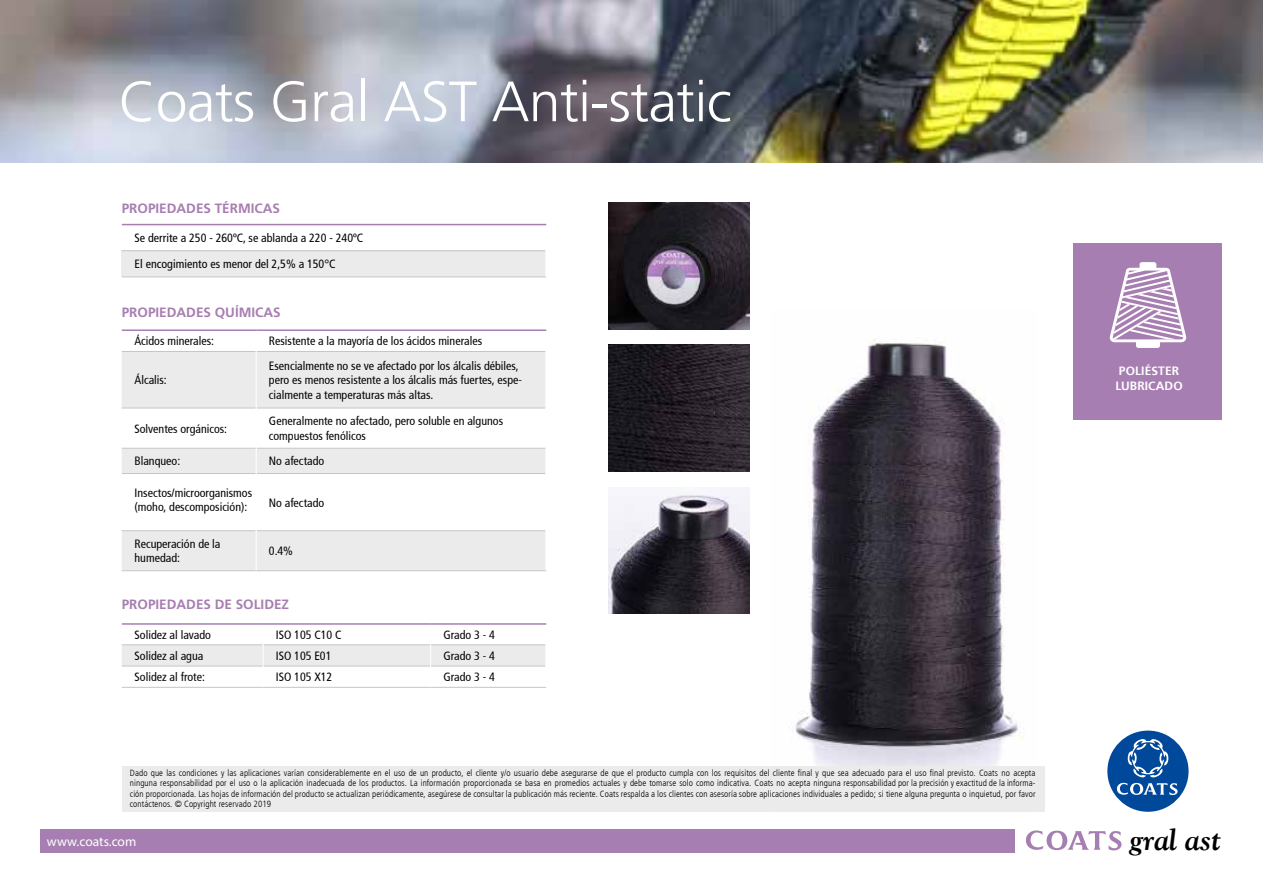
<style>
.page{position:relative;width:1263px;height:893px;background:#fff}
.page>*{position:absolute;margin:0;border:0;box-sizing:border-box;transform-origin:0 0}
.t1{font:300 56.7px "Frutiger LT Std";letter-spacing:-.01em;color:#fff}
.t2{font:italic 700 30px "Goudy";letter-spacing:-.01em;color:#000}
.t3{font:700 13.5px "Frutiger LT Std";color:#a77eb1}
.t4{font:13.5px "Myriad Pro";color:#fff}
.t5{font:12px/14.4px "Frutiger 57 Condensed";color:#000}
.t6{font:condensed 12px/26.1px "Frutiger LT Std";color:#000}
.t7{font:700 12px/15px "Frutiger LT Std 65";letter-spacing:.01em;color:#fff}
.t8{font:9px/10.5px "Frutiger Light Cn";letter-spacing:.01em;color:#000;text-align:justify}
</style>
<div class="page">
<img style="left:609px;top:487px;width:141px;height:126px">
<img style="left:609px;top:345px;width:141px;height:126px">
<img style="left:609px;top:203px;width:141px;height:127px">
<div style="left:1073px;top:244px;width:149px;height:176px;background:#a77eb1"></div>
<svg style="left:1109px;top:262px;width:77px;height:86px"></svg>
<div style="left:1107px;top:731px;width:81px;height:81px;background:#00489a;border-radius:50%"></div>
<svg style="left:1116px;top:739px;width:62px;height:56px"></svg>
<hr style="left:122px;top:687px;width:141px;height:1px;background:#c6c6c6">
<hr style="left:263px;top:687px;width:168px;height:1px;background:#c6c6c6">
<hr style="left:431px;top:687px;width:115px;height:1px;background:#c6c6c6">
<svg style="left:122px;top:644px;width:424px;height:23px"></svg>
<hr style="left:122px;top:623px;width:141px;height:2px;background:#a77eb1">
<hr style="left:263px;top:623px;width:168px;height:2px;background:#a77eb1">
<hr style="left:431px;top:623px;width:115px;height:2px;background:#a77eb1">
<svg style="left:122px;top:352px;width:423px;height:218px;fill:#ebebeb"></svg>
<hr style="left:122px;top:351px;width:134px;height:1px;background:#c6c6c6">
<hr style="left:257px;top:351px;width:288px;height:1px;background:#c6c6c6">
<hr style="left:122px;top:408px;width:134px;height:1px;background:#c6c6c6">
<hr style="left:257px;top:408px;width:288px;height:1px;background:#c6c6c6">
<hr style="left:122px;top:448px;width:134px;height:1px;background:#c6c6c6">
<hr style="left:257px;top:448px;width:288px;height:1px;background:#c6c6c6">
<hr style="left:122px;top:473px;width:134px;height:1px;background:#c6c6c6">
<hr style="left:257px;top:473px;width:288px;height:1px;background:#c6c6c6">
<hr style="left:122px;top:530px;width:134px;height:1px;background:#c6c6c6">
<hr style="left:257px;top:530px;width:288px;height:1px;background:#c6c6c6">
<hr style="left:122px;top:570px;width:134px;height:1px;background:#c6c6c6">
<hr style="left:256px;top:570px;width:290px;height:1px;background:#c6c6c6">
<hr style="left:256px;top:351px;width:1px;height:57px;background:#fff">
<hr style="left:256px;top:408px;width:1px;height:40px;background:#fff">
<svg style="left:256px;top:448px;width:1px;height:25px"></svg>
<hr style="left:256px;top:473px;width:1px;height:58px;background:#fff">
<hr style="left:256px;top:531px;width:1px;height:39px;background:#fff">
<hr style="left:122px;top:329px;width:134px;height:2px;background:#a77eb1">
<hr style="left:256px;top:329px;width:290px;height:2px;background:#a77eb1">
<div style="left:122px;top:251px;width:424px;height:26px;background:#ebebeb"></div>
<hr style="left:122px;top:250px;width:423px;height:1px;background:#c6c6c6">
<hr style="left:122px;top:277px;width:424px;height:1px;background:#c6c6c6">
<svg style="left:545px;top:225px;width:1px;height:51px"></svg>
<hr style="left:122px;top:224px;width:424px;height:1px;background:#a77eb1">
<div style="left:41px;top:829px;width:974px;height:23px;background:#a77eb1"></div>
<svg style="left:1026px;top:830px;width:96px;height:21px"></svg>
<img style="left:795px;top:339px;width:229px;height:427px">
<img style="left:0;top:0;width:1263px;height:162px">
<div style="left:122px;top:766px;width:922px;height:46px;background:#ebebeb"></div>
<h1 class="t1" style="left:119px;top:70px;width:615px">Coats Gral AST Anti-static</h1>
<h3 class="t3" style="left:122px;top:200px;width:160px">PROPIEDADES TÉRMICAS</h3>
<h3 class="t6" style="left:135px;top:225px;width:230px">Se derrite a 250 - 260ºC, se ablanda a 220 - 240ºC<br>El encogimiento es menor del 2,5% a 150°C</h3>
<h3 class="t3" style="left:122px;top:305px;width:161px">PROPIEDADES QUÍMICAS</h3>
<h3 class="t5" style="left:135px;top:335px;width:81px">Ácidos minerales:</h3>
<h3 class="t5" style="left:269px;top:335px;width:215px">Resistente a la mayoría de los ácidos minerales</h3>
<h3 class="t5" style="left:135px;top:373px;width:34px">Álcalis:</h3>
<h3 class="t5" style="left:269px;top:359px;width:255px">Esencialmente no se ve afectado por los álcalis débiles, pero es menos resistente a los álcalis más fuertes, espe&shy;cialmente a temperaturas más altas.</h3>
<h3 class="t5" style="left:135px;top:422px;width:94px">Solventes orgánicos:</h3>
<h3 class="t5" style="left:269px;top:415px;width:236px">Generalmente no afectado, pero soluble en algunos compuestos fenólicos</h3>
<h3 class="t5" style="left:135px;top:455px;width:47px">Blanqueo:</h3>
<h3 class="t5" style="left:269px;top:455px;width:57px">No afectado</h3>
<h3 class="t5" style="left:135px;top:486px;width:119px">Insectos/microorganismos (moho, descomposición):</h3>
<h3 class="t5" style="left:269px;top:496px;width:57px">No afectado</h3>
<h3 class="t5" style="left:135px;top:537px;width:87px">Recuperación de la humedad:</h3>
<h3 class="t5" style="left:269px;top:544px;width:26px">0.4%</h3>
<h3 class="t3" style="left:122px;top:597px;width:169px">PROPIEDADES DE SOLIDEZ</h3>
<h3 class="t5" style="left:135px;top:628px;width:78px">Solidez al lavado</h3>
<h3 class="t5" style="left:276px;top:628px;width:67px">ISO 105 C10 C</h3>
<h3 class="t5" style="left:443px;top:628px;width:53px">Grado 3 - 4</h3>
<h3 class="t5" style="left:135px;top:649px;width:70px">Solidez al agua</h3>
<h3 class="t5" style="left:276px;top:649px;width:57px">ISO 105 E01</h3>
<h3 class="t5" style="left:443px;top:649px;width:53px">Grado 3 - 4</h3>
<h3 class="t5" style="left:135px;top:670px;width:72px">Solidez al frote:</h3>
<h3 class="t5" style="left:276px;top:670px;width:58px">ISO 105 X12</h3>
<h3 class="t5" style="left:443px;top:670px;width:53px">Grado 3 - 4</h3>
<p class="t8" style="left:130px;top:768px;width:907px">Dado que las condiciones y las aplicaciones varían considerablemente en el uso de un producto, el cliente y/o usuario debe asegurarse de que el producto cumpla con los requisitos del cliente final y que sea adecuado para el uso final previsto. Coats no acepta ninguna responsabilidad por el uso o la aplicación inadecuada de los productos. La información proporcionada se basa en promedios actuales y debe tomarse solo como indicativa. Coats no acepta ninguna responsabilidad por la precisión y exactitud de la informa&shy;ción proporcionada. Las hojas de información del producto se actualizan periódicamente, asegúrese de consultar la publicación más reciente. Coats respalda a los clientes con asesoría sobre aplicaciones individuales a pedido; si tiene alguna pregunta o inquietud, por favor contáctenos. © Copyright reservado 2019</p>
<h3 class="t7" style="left:1115px;top:364px;width:69px">POLIÉSTER<br>LUBRICADO</h3>
<h3 class="t4" style="left:47px;top:833px;width:91px">www.coats.com</h3>
<h2 class="t2" style="left:1130px;top:821px;width:93px">gral ast</h2>
</div>
